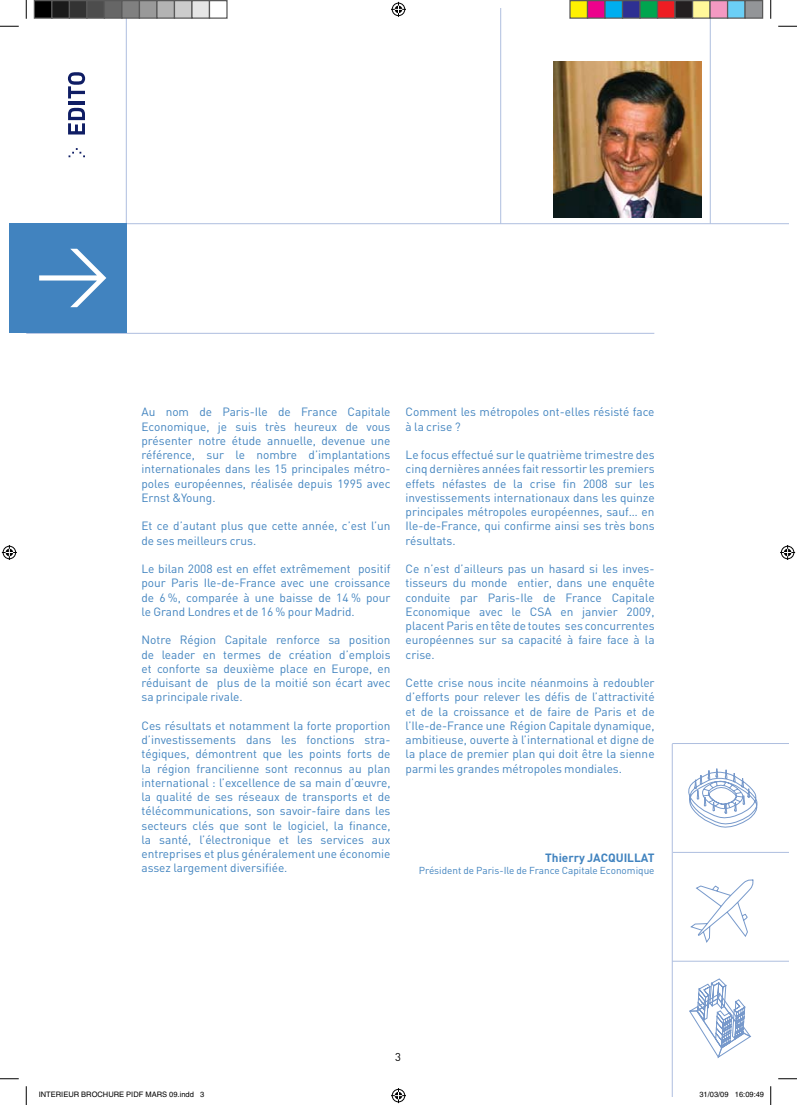
<style>
.page{position:relative;width:797px;height:1105px;background:#fff}
.page>*{position:absolute;margin:0;border:0;box-sizing:border-box;transform-origin:0 0}
.t1{font:11.88px/14.2px "DIN";color:#4183bf;text-align:justify}
.t2{font:700 11.88px "DIN";color:#4183bf}
.t3{font:11.25px "DIN";color:#000}
.t4{font:10px "DIN";color:#4183bf}
.t5{font:7.5px "Helvetica";color:#000}
</style>
<div class="page">
<img style="left:553px;top:62px;width:149px;height:155px">
<svg style="left:69px;top:148px;width:16px;height:9px"></svg>
<svg style="left:68px;top:108px;width:17px;height:26px"></svg>
<hr style="left:68px;top:101px;width:17px;height:3px;background:#0f1d64">
<svg style="left:68px;top:72px;width:17px;height:26px"></svg>
<hr style="left:26px;top:223px;width:762px;height:1px;background:#aebedf">
<hr style="left:26px;top:333px;width:628px;height:1px;background:#aebedf">
<hr style="left:126px;top:9px;width:1px;height:215px;background:#aebedf">
<hr style="left:500px;top:9px;width:1px;height:215px;background:#aebedf">
<hr style="left:710px;top:9px;width:1px;height:215px;background:#aebedf">
<hr style="left:672px;top:744px;width:1px;height:352px;background:#aebedf">
<svg style="left:689px;top:979px;width:62px;height:78px"></svg>
<svg style="left:691px;top:879px;width:63px;height:63px"></svg>
<hr style="left:673px;top:852px;width:115px;height:1px;background:#aebedf">
<hr style="left:672px;top:743px;width:116px;height:1px;background:#aebedf">
<hr style="left:672px;top:961px;width:116px;height:1px;background:#aebedf">
<svg style="left:688px;top:768px;width:70px;height:60px"></svg>
<div style="left:9px;top:223px;width:117px;height:110px;background:#4183bf"></div>
<svg style="left:39px;top:249px;width:67px;height:58px"></svg>
<svg style="left:0;top:25px;width:19px;height:2px"></svg>
<svg style="left:778px;top:25px;width:19px;height:2px"></svg>
<svg style="left:0;top:1078px;width:19px;height:1px"></svg>
<svg style="left:778px;top:1078px;width:19px;height:1px"></svg>
<svg style="left:25px;top:0;width:2px;height:19px"></svg>
<svg style="left:25px;top:1086px;width:2px;height:19px"></svg>
<svg style="left:770px;top:0;width:1px;height:19px"></svg>
<svg style="left:770px;top:1086px;width:1px;height:19px"></svg>
<svg style="left:391px;top:2px;width:15px;height:15px"></svg>
<svg style="left:391px;top:1088px;width:15px;height:15px"></svg>
<svg style="left:2px;top:545px;width:15px;height:15px"></svg>
<svg style="left:780px;top:545px;width:15px;height:15px"></svg>
<div style="left:34px;top:1px;width:18px;height:17px;background:#000"></div>
<div style="left:34px;top:0;width:18px;height:19px;border:1px solid #595959"></div>
<div style="left:52px;top:1px;width:17px;height:17px;background:#1a1a1a"></div>
<div style="left:51px;top:0;width:19px;height:19px;border:1px solid #595959"></div>
<div style="left:69px;top:1px;width:18px;height:17px;background:#333"></div>
<div style="left:69px;top:0;width:19px;height:19px;border:1px solid #595959"></div>
<div style="left:87px;top:1px;width:17px;height:17px;background:#4d4d4d"></div>
<div style="left:86px;top:0;width:19px;height:19px;border:1px solid #595959"></div>
<div style="left:104px;top:1px;width:18px;height:17px;background:#666"></div>
<div style="left:104px;top:0;width:18px;height:19px;border:1px solid #595959"></div>
<div style="left:122px;top:1px;width:17px;height:17px;background:#808080"></div>
<div style="left:121px;top:0;width:19px;height:19px;border:1px solid #595959"></div>
<div style="left:139px;top:1px;width:18px;height:17px;background:#999"></div>
<div style="left:139px;top:0;width:19px;height:19px;border:1px solid #595959"></div>
<div style="left:157px;top:1px;width:17px;height:17px;background:#b3b3b3"></div>
<div style="left:156px;top:0;width:19px;height:19px;border:1px solid #595959"></div>
<div style="left:174px;top:1px;width:18px;height:17px;background:#ccc"></div>
<div style="left:174px;top:0;width:18px;height:19px;border:1px solid #595959"></div>
<div style="left:192px;top:1px;width:17px;height:17px;background:#e6e6e6"></div>
<div style="left:191px;top:0;width:19px;height:19px;border:1px solid #595959"></div>
<div style="left:209px;top:0;width:19px;height:19px;border:1px solid #595959"></div>
<div style="left:570px;top:1px;width:17px;height:17px;background:#fff101"></div>
<div style="left:569px;top:0;width:19px;height:19px;border:1px solid #595959"></div>
<div style="left:587px;top:1px;width:18px;height:17px;background:#ed028c"></div>
<div style="left:587px;top:0;width:18px;height:19px;border:1px solid #595959"></div>
<div style="left:605px;top:1px;width:17px;height:17px;background:#00aeef"></div>
<div style="left:604px;top:0;width:19px;height:19px;border:1px solid #595959"></div>
<div style="left:622px;top:1px;width:18px;height:17px;background:#2e3092"></div>
<div style="left:622px;top:0;width:18px;height:19px;border:1px solid #595959"></div>
<div style="left:640px;top:1px;width:17px;height:17px;background:#00a54f"></div>
<div style="left:639px;top:0;width:19px;height:19px;border:1px solid #595959"></div>
<div style="left:657px;top:1px;width:18px;height:17px;background:#ee1d23"></div>
<div style="left:657px;top:0;width:18px;height:19px;border:1px solid #595959"></div>
<div style="left:675px;top:1px;width:17px;height:17px;background:#231f20"></div>
<div style="left:674px;top:0;width:19px;height:19px;border:1px solid #595959"></div>
<div style="left:692px;top:1px;width:18px;height:17px;background:#fff79a"></div>
<div style="left:692px;top:0;width:18px;height:19px;border:1px solid #595959"></div>
<div style="left:710px;top:1px;width:17px;height:17px;background:#f499c2"></div>
<div style="left:709px;top:0;width:19px;height:19px;border:1px solid #595959"></div>
<div style="left:727px;top:1px;width:18px;height:17px;background:#6bcff6"></div>
<div style="left:727px;top:0;width:18px;height:19px;border:1px solid #595959"></div>
<div style="left:745px;top:1px;width:17px;height:17px;background:#939598"></div>
<div style="left:744px;top:0;width:19px;height:19px;border:1px solid #595959"></div>
<p class="t1" style="left:141px;top:405px;width:250px">Au nom de Paris-Ile de France Capitale Economique, je suis très heureux de vous présenter notre étude annuelle, devenue une référence, sur le nombre d’implantations internationales dans les 15 principales métro&shy;poles européennes, réalisée depuis 1995 avec Ernst &amp;Young.</p>
<p class="t1" style="left:141px;top:519px;width:250px">Et ce d’autant plus que cette année, c’est l’un de ses meilleurs crus.</p>
<p class="t1" style="left:141px;top:561px;width:250px">Le bilan 2008 est en effet extrêmement positif pour Paris Ile-de-France avec une croissance de 6 %, comparée à une baisse de 14 % pour le Grand Londres et de 16 % pour Madrid.</p>
<p class="t1" style="left:141px;top:633px;width:250px">Notre Région Capitale renforce sa position de leader en termes de création d’emplois et conforte sa deuxième place en Europe, en réduisant de plus de la moitié son écart avec sa principale rivale.</p>
<p class="t1" style="left:141px;top:718px;width:250px">Ces résultats et notamment la forte proportion d’investissements dans les fonctions stra&shy;tégiques, démontrent que les points forts de la région francilienne sont reconnus au plan international : l’excellence de sa main d’œuvre, la qualité de ses réseaux de transports et de télécommunications, son savoir-faire dans les secteurs clés que sont le logiciel, la finance, la santé, l’électronique et les services aux entreprises et plus généralement une économie assez largement diversifiée.</p>
<p class="t1" style="left:405px;top:405px;width:250px">Comment les métropoles ont-elles résisté face à la crise ?</p>
<p class="t1" style="left:405px;top:447px;width:250px">Le focus effectué sur le quatrième trimestre des cinq dernières années fait ressortir les premiers effets néfastes de la crise fin 2008 sur les investissements internationaux dans les quinze principales métropoles européennes, sauf… en Ile-de-France, qui confirme ainsi ses très bons résultats.</p>
<p class="t1" style="left:405px;top:561px;width:250px">Ce n’est d’ailleurs pas un hasard si les inves&shy;tisseurs du monde entier, dans une enquête conduite par Paris-Ile de France Capitale Economique avec le CSA en janvier 2009, placent Paris en tête de toutes ses concurrentes européennes sur sa capacité à faire face à la crise.</p>
<p class="t1" style="left:405px;top:675px;width:250px">Cette crise nous incite néanmoins à redoubler d’efforts pour relever les défis de l’attractivité et de la croissance et de faire de Paris et de l’Ile-de-France une Région Capitale dynamique, ambitieuse, ouverte à l’international et digne de la place de premier plan qui doit être la sienne parmi les grandes métropoles mondiales.</p>
<p class="t2" style="left:545px;top:850px;width:111px">Thierry JACQUILLAT</p>
<p class="t4" style="left:419px;top:865px;width:237px">Président de Paris-Ile de France Capitale Economique</p>
<p class="t3" style="left:395px;top:1050px;width:7px">3</p>
<p class="t5" style="left:39px;top:1090px;width:167px">INTERIEUR BROCHURE PIDF MARS 09.indd 3</p>
<p class="t5" style="left:699px;top:1090px;width:66px">31/03/09 16:09:49</p>
</div>
